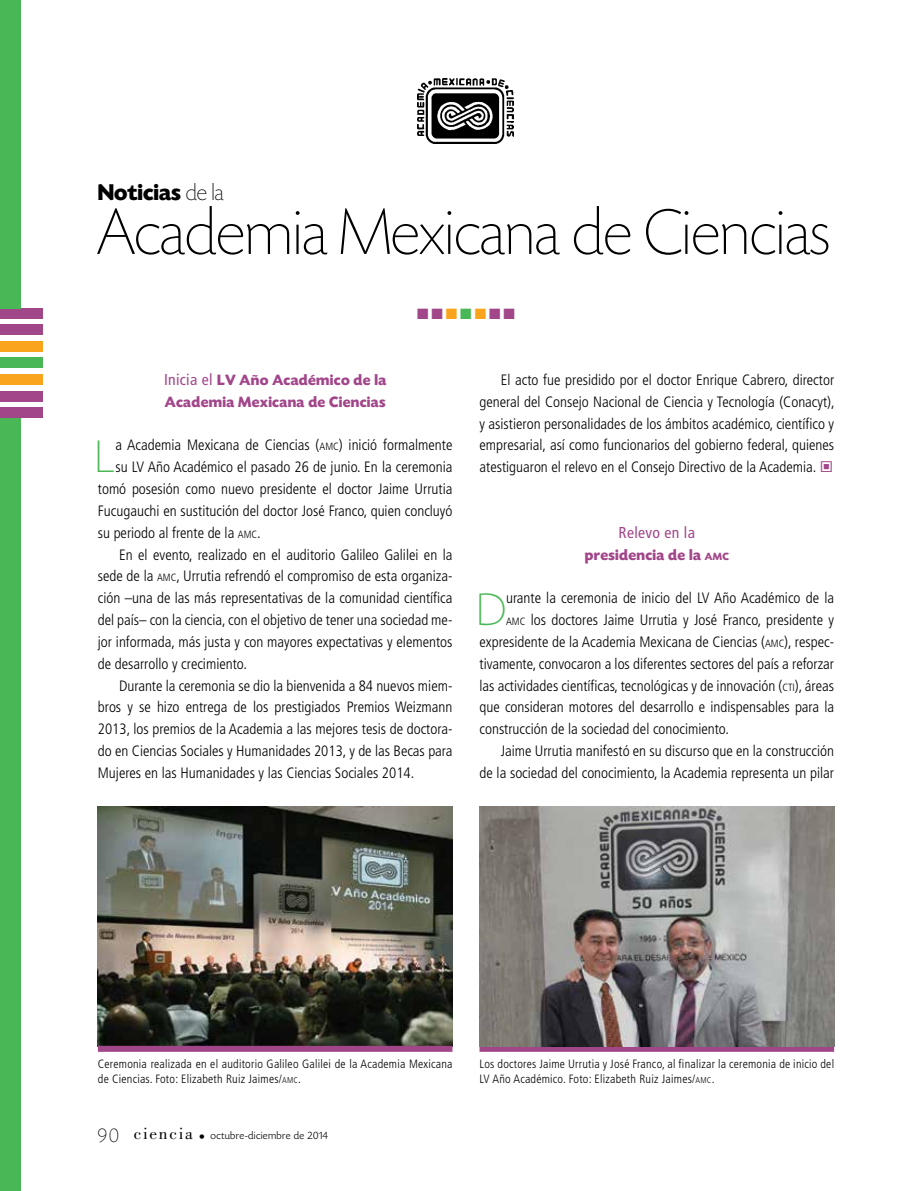
<style>
.page{position:relative;width:915px;height:1191px;background:#fff}
.page>*{position:absolute;margin:0;border:0;box-sizing:border-box;transform-origin:0 0}
.t1{font:200 67.5px "Today HEF";color:#000}
.t2{font:200 48px "Today HEF";color:#4ab757}
.t3{font:700 24px "Today HEF";color:#000}
.t4{font:700 15.75px/21.9px "Today HEF";letter-spacing:.02em;color:#a2468a}
.t5{font:condensed 15.75px "Frutiger LT Std";letter-spacing:.02em;color:#a2468a}
.t6{font:300 condensed 15px/21.9px "Frutiger LT Std";color:#000;text-align:justify}
.t7{font:15px "Zapf Dingbats ITC";color:#a2468a}
.t8{font:300 condensed 12px/15px "Frutiger LT Std";letter-spacing:.02em;color:#000}
.t9{font:300 11.25px "Today HEF";letter-spacing:.03em;color:#000}
.s1{font-weight:200}
.s2{color:#faa41d}
.s3{color:#4ab757}
.s4{font-family:"Frutiger LT Std";font-weight:400;font-stretch:condensed}
.s5{font-size:10.5px}
.s6{font-size:10.95px}
.s7{font-size:8.4px}
.s8{font-weight:200;font-size:21px}
.s9{font-family:"Bodoni";font-weight:400;font-size:17.25px}
.s10{font-weight:200;font-size:13.5px}
</style>
<div class="page">
<div style="left:0;top:417px;width:21px;height:774px;background:#4ab757"></div>
<div style="left:0;top:308px;width:43px;height:11px;background:#a2468a"></div>
<div style="left:0;top:391px;width:43px;height:11px;background:#a2468a"></div>
<div style="left:0;top:324px;width:43px;height:11px;background:#a2468a"></div>
<div style="left:0;top:407px;width:43px;height:10px;background:#a2468a"></div>
<div style="left:0;top:341px;width:43px;height:11px;background:#faa41d"></div>
<div style="left:0;top:374px;width:43px;height:11px;background:#faa41d"></div>
<div style="left:0;top:357px;width:43px;height:11px;background:#4ab757"></div>
<div style="left:0;top:0;width:21px;height:308px;background:#4ab757"></div>
<img style="left:417px;top:79px;width:96px;height:65px">
<img style="left:98px;top:806px;width:354px;height:239px">
<div style="left:98px;top:1045px;width:354px;height:6px;background:#a2468a"></div>
<div style="left:479px;top:1045px;width:354px;height:6px;background:#a2468a"></div>
<img style="left:479px;top:806px;width:354px;height:241px">
<h3 class="t3" style="left:98px;top:180px;width:127px">Noticias <span class="s1">de la</span></h3>
<h1 class="t1" style="left:98px;top:198px;width:733px">Academia Mexicana de Ciencias</h1>
<p class="t7" style="left:417px;top:307px;width:99px">■■<span class="s2">■</span><span class="s3">■</span><span class="s2">■</span>■■</p>
<p class="t4" style="left:164px;top:369px;width:224px"><span class="s4">Inicia el</span> LV Año Académico de la<br>Academia Mexicana de Ciencias</p>
<h2 class="t2" style="left:95px;top:432px;width:20px">L</h2>
<p class="t6" style="left:115px;top:434px;width:338px">a Academia Mexicana de Ciencias (<span class="s5">AMC</span>) inició formalmente</p>
<p class="t6" style="left:115px;top:456px;width:338px">su LV Año Académico el pasado 26 de junio. En la ceremonia</p>
<p class="t6" style="left:98px;top:478px;width:356px">tomó posesión como nuevo presidente el doctor Jaime Urrutia</p>
<p class="t6" style="left:98px;top:500px;width:356px">Fucugauchi en sustitución del doctor José Franco, quien concluyó</p>
<p class="t6" style="left:98px;top:522px;width:164px">su periodo al frente de la <span class="s5">AMC</span>.</p>
<p class="t6" style="left:119px;top:543px;width:335px">En el evento, realizado en el auditorio Galileo Galilei en la</p>
<p class="t6" style="left:98px;top:565px;width:356px">sede de la <span class="s5">AMC</span>, Urrutia refrendó el compromiso de esta organiza-</p>
<p class="t6" style="left:98px;top:587px;width:356px">ción –una de las más representativas de la comunidad científica</p>
<p class="t6" style="left:98px;top:609px;width:356px">del país– con la ciencia, con el objetivo de tener una sociedad me-</p>
<p class="t6" style="left:98px;top:631px;width:356px">jor informada, más justa y con mayores expectativas y elementos</p>
<p class="t6" style="left:98px;top:653px;width:150px">de desarrollo y crecimiento.</p>
<p class="t6" style="left:119px;top:674px;width:335px">Durante la ceremonia se dio la bienvenida a 84 nuevos miem-</p>
<p class="t6" style="left:98px;top:696px;width:356px">bros y se hizo entrega de los prestigiados Premios Weizmann</p>
<p class="t6" style="left:98px;top:718px;width:356px">2013, los premios de la Academia a las mejores tesis de doctora-</p>
<p class="t6" style="left:98px;top:740px;width:356px">do en Ciencias Sociales y Humanidades 2013, y de las Becas para</p>
<p class="t6" style="left:98px;top:762px;width:318px">Mujeres en las Humanidades y las Ciencias Sociales 2014.</p>
<p class="t6" style="left:479px;top:369px;width:356px;text-indent:21px">El acto fue presidido por el doctor Enrique Cabrero, director general del Consejo Nacional de Ciencia y Tecnología (Conacyt), y asistieron personalidades de los ámbitos académico, científico y empresarial, así como funcionarios del gobierno federal, quienes atestiguaron el relevo en el Consejo Directivo de la Academia.</p>
<p class="t5" style="left:618px;top:523px;width:78px">Relevo en la</p>
<p class="t4" style="left:584px;top:544px;width:145px">presidencia de la <span class="s6">AMC</span></p>
<h2 class="t2" style="left:476px;top:585px;width:31px">D</h2>
<p class="t6" style="left:506px;top:587px;width:329px">urante la ceremonia de inicio del LV Año Académico de la</p>
<p class="t6" style="left:506px;top:609px;width:329px"><span class="s5">AMC</span> los doctores Jaime Urrutia y José Franco, presidente y</p>
<p class="t6" style="left:479px;top:631px;width:356px">expresidente de la Academia Mexicana de Ciencias (<span class="s5">AMC</span>), respec-</p>
<p class="t6" style="left:479px;top:653px;width:356px">tivamente, convocaron a los diferentes sectores del país a reforzar</p>
<p class="t6" style="left:479px;top:674px;width:356px">las actividades científicas, tecnológicas y de innovación (<span class="s5">CTI</span>), áreas</p>
<p class="t6" style="left:479px;top:696px;width:356px">que consideran motores del desarrollo e indispensables para la</p>
<p class="t6" style="left:479px;top:718px;width:251px">construcción de la sociedad del conocimiento.</p>
<p class="t6" style="left:500px;top:740px;width:334px">Jaime Urrutia manifestó en su discurso que en la construcción</p>
<p class="t6" style="left:479px;top:762px;width:356px">de la sociedad del conocimiento, la Academia representa un pilar</p>
<p class="t8" style="left:98px;top:1057px;width:356px">Ceremonia realizada en el auditorio Galileo Galilei de la Academia Mexicana de Ciencias. Foto: Elizabeth Ruiz Jaimes/<span class="s7">AMC</span>.</p>
<p class="t8" style="left:479px;top:1057px;width:356px">Los doctores Jaime Urrutia y José Franco, al finalizar la ceremonia de inicio del<br>LV Año Académico. Foto: Elizabeth Ruiz Jaimes/<span class="s7">AMC</span>.</p>
<p class="t9" style="left:98px;top:1129px;width:232px"><span class="s8">90</span> <span class="s9">ciencia</span> <span class="s10">•</span> octubre-diciembre de 2014</p>
</div>
